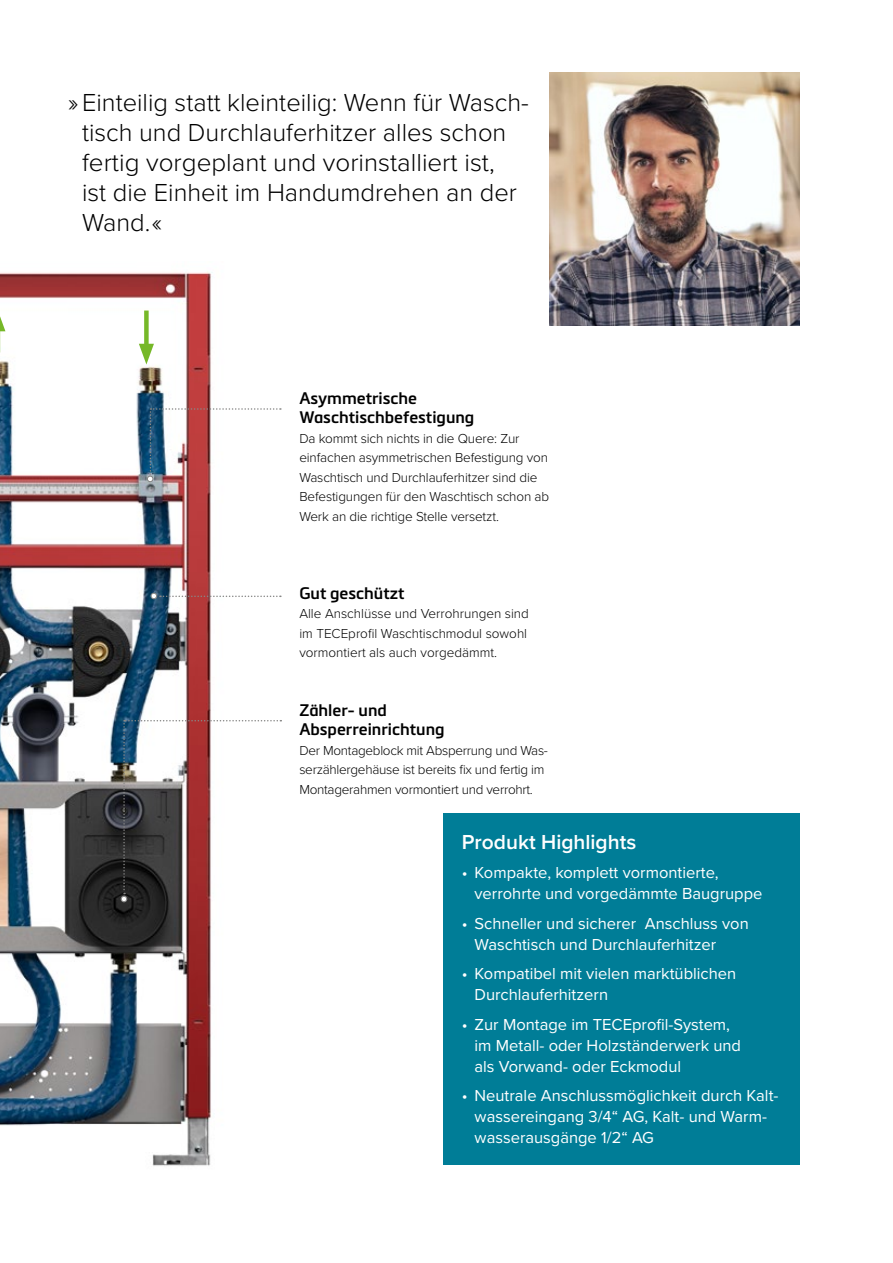
<style>
.page{position:relative;width:893px;height:1263px;background:#fff}
.page>*{position:absolute;margin:0;border:0;box-sizing:border-box;transform-origin:0 0}
.t1{font:300 25.5px/30px "Proxima Nova";color:#000}
.t2{font:600 21px "Proxima Nova";color:#fff}
.t3{font:16.5px/21px "Proxima Nova";color:#fff}
.t4{font:600 16.5px/19.5px "Metronic Pro";color:#000}
.t5{font:300 13.5px/19.5px "Proxima Nova";letter-spacing:-.01em;color:#000}
</style>
<div class="page">
<img style="left:549px;top:72px;width:250px;height:254px">
<img style="left:0;top:271px;width:213px;height:895px">
<div style="left:443px;top:813px;width:356px;height:351px;background:#007d97"></div>
<svg style="left:121px;top:720px;width:160px;height:182px"></svg>
<svg style="left:151px;top:593px;width:130px;height:6px"></svg>
<svg style="left:147px;top:408px;width:134px;height:74px"></svg>
<svg style="left:0;top:316px;width:5px;height:36px"></svg>
<div style="left:144px;top:311px;width:5px;height:41px;background:#76b828"></div>
<svg style="left:139px;top:344px;width:15px;height:21px"></svg>
<h1 class="t1" style="left:82px;top:87px;width:448px;text-indent:-14px">» Einteilig statt kleinteilig: Wenn für Wasch&shy;tisch und Durchlauferhitzer alles schon fertig vorgeplant und vorinstalliert ist,<br>ist die Einheit im Handumdrehen an der Wand. «</h1>
<p class="t4" style="left:299px;top:388px;width:177px">Asymmetrische<br>Waschtischbefestigung</p>
<p class="t5" style="left:299px;top:428px;width:251px">Da kommt sich nichts in die Quere: Zur einfachen asymmetrischen Befestigung von Waschtisch und Durchlauferhitzer sind die Befestigungen für den Waschtisch schon ab Werk an die richtige Stelle versetzt.</p>
<p class="t4" style="left:299px;top:583px;width:107px">Gut geschützt</p>
<p class="t5" style="left:299px;top:603px;width:231px">Alle Anschlüsse und Verrohrungen sind im TECEprofil Waschtischmodul sowohl vormontiert als auch vorgedämmt.</p>
<p class="t4" style="left:299px;top:700px;width:147px">Zähler- und<br>Absperreinrichtung</p>
<p class="t5" style="left:299px;top:740px;width:250px">Der Montageblock mit Absperrung und Was&shy;serzählergehäuse ist bereits fix und fertig im<br>Montagerahmen vormontiert und verrohrt.</p>
<h2 class="t2" style="left:462px;top:826px;width:176px">Produkt Highlights</h2>
<p class="t3" style="left:475px;top:861px;width:289px;text-indent:-13px">• Kompakte, komplett vormontierte, verrohrte und vorgedämmte Baugruppe</p>
<p class="t3" style="left:475px;top:912px;width:276px;text-indent:-13px">• Schneller und sicherer Anschluss von<br>Waschtisch und Durchlauferhitzer</p>
<p class="t3" style="left:475px;top:962px;width:263px;text-indent:-13px">• Kompatibel mit vielen marktüblichen<br>Durchlauferhitzern</p>
<p class="t3" style="left:475px;top:1013px;width:268px;text-indent:-13px">• Zur Montage im TECEprofil-System, im Metall- oder Holzständerwerk und als Vorwand- oder Eckmodul</p>
<p class="t3" style="left:475px;top:1084px;width:305px;text-indent:-13px">• Neutrale Anschlussmöglichkeit durch Kalt&shy;wassereingang 3/4“ AG, Kalt- und Warm&shy;wasserausgänge 1/2“ AG</p>
</div>
